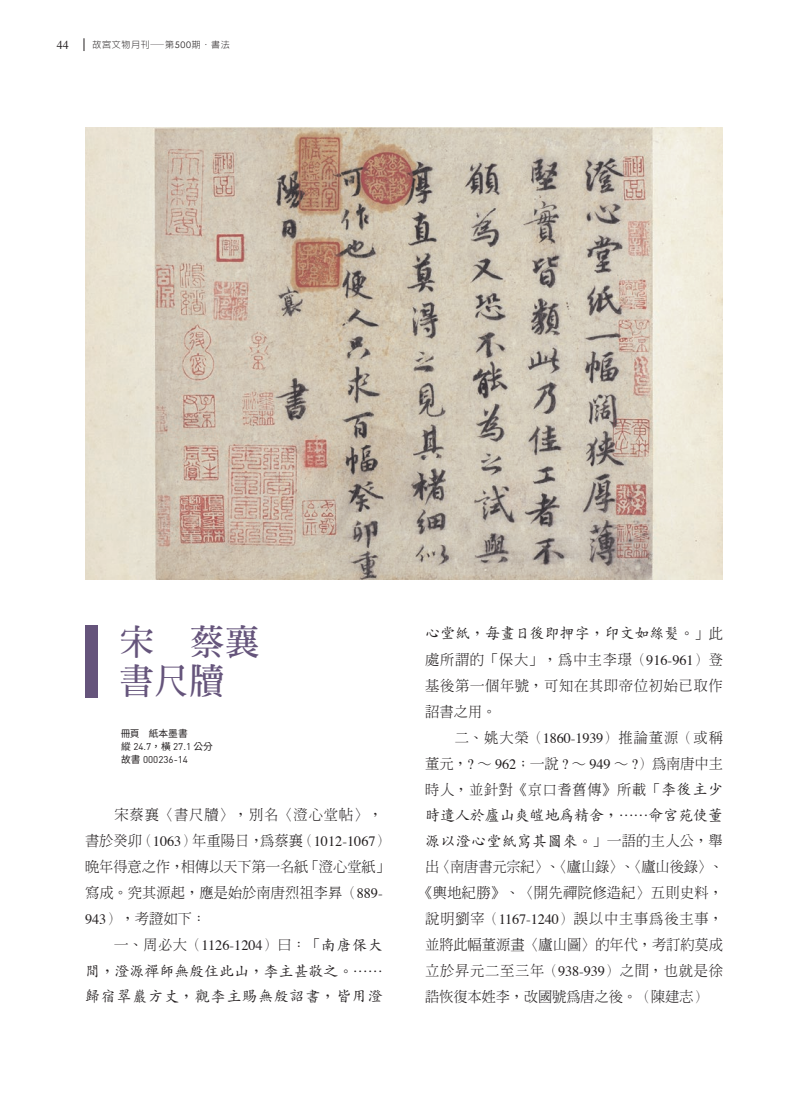
<style>
.page{position:relative;width:808px;height:1106px;background:#fff}
.page>*{position:absolute;margin:0;border:0;box-sizing:border-box;transform-origin:0 0}
.t1{font:700 35.25px/39px "AR Ming B5";color:#65547b}
.t2{font:500 15px/26px "AR Kai B5";color:#231f20}
.t3{font:500 15px/26px "AR Kai B5";letter-spacing:.055em;color:#231f20}
.t4{font:300 14.25px/26px "AR Ming B5";letter-spacing:.005em;color:#231f20}
.t5{font:300 14.25px/26px "AR Ming B5";letter-spacing:.045em;color:#231f20}
.t6{font:12px "Times";color:#231f20}
.t7{font:9.75px/13.2px "DIN Pro";color:#231f20}
.t8{font:300 9px "AR Hei B5";letter-spacing:.075em;color:#231f20}
.s1{font-family:"Century Gothic";font-weight:400}
.s2{font-family:"Adobe Song Std"}
.s3{font-family:"AR Ming B5";font-weight:300}
.s4{font-family:"AR Ming B5";font-weight:300;font-size:14.25px}
.s5{font-family:"Times";font-weight:400}
.s6{font-family:"AR Kai B5";font-weight:500;font-size:15px}
.s7{font-family:"Noto Sans CJ Ktc"}
.s8{font-family:"Source Han Serif TC"}
</style>
<div class="page">
<svg style="left:84px;top:38px;width:1px;height:13px"></svg>
<div style="left:85px;top:625px;width:13px;height:72px;background:#65547b"></div>
<img style="left:85px;top:128px;width:638px;height:451px">
<p class="t6" style="left:57px;top:34px;width:13px">44</p>
<p class="t8" style="left:92px;top:40px;width:139px">故宮文物月刊─第<span class="s1">500</span>期<span class="s2">・</span>書法</p>
<p class="t1" style="left:119px;top:622px;width:178px">宋　蔡襄　書尺牘</p>
<p class="t2" style="left:425px;top:620px;width:299px">心堂紙<span class="s3">，</span>每畫日後即押字<span class="s3">，</span>印文如絲髮<span class="s3">。</span><span class="s4">」此</span></p>
<p class="t5" style="left:425px;top:646px;width:299px">處所謂的「保大」，為中主李璟（<span class="s5">916-961</span>）登基後第一個年號，可知在其即帝位初始已取作詔書之用。<br>　　二、姚大榮（<span class="s5">1860-1939</span>）推論董源（或稱董元，<span class="s5">?</span> ∼ <span class="s5">962</span>；一說 <span class="s5">?</span> ∼ <span class="s5">949</span> ∼ <span class="s5">?</span>）為南唐中主時人，並針對《京口耆舊傳》所載「<span class="s6">李後主少</span></p>
<p class="t2" style="left:425px;top:802px;width:299px">時遣人於廬山爽皚地為精舍<span class="s3">，⋯⋯</span>命宮苑使董源以澄心堂紙寫其圖來<span class="s3">。</span><span class="s4">」一語的主人公，舉</span></p>
<p class="t4" style="left:418px;top:854px;width:306px;text-align:center">出〈南唐書元宗紀〉、〈廬山錄〉、〈廬山後錄〉、《輿地紀勝》、〈開先禪院修造紀〉五則史料，說明劉宰（<span class="s5">1167-1240</span>）誤以中主事為後主事，並將此幅董源畫〈廬山圖〉的年代，考訂約莫成立於昇元二至三年（<span class="s5">938-939</span>）之間，也就是徐誥恢復本姓李，改國號為唐之後。（陳建志）</p>
<p class="t7" style="left:121px;top:726px;width:94px"><span class="s7">冊頁　紙本墨書<br>縱</span> 24.7<span class="s7">，橫</span> 27.1 <span class="s7">公分故書</span> 000236-14</p>
<p class="t4" style="left:85px;top:802px;width:306px;text-indent:29px">宋蔡襄〈書尺牘〉，別名〈澄心堂帖〉，書於癸卯（<span class="s5">1063</span>）年重陽日，為蔡襄（<span class="s5">1012-1067</span>）晚年得意之作，相傳以天下第一名紙「澄心堂紙」寫成。究其源起，應是始於南唐烈祖李<span class="s8">昪</span>（<span class="s5">889-<br>943</span>），考證如下：<br>　　一、周必大（<span class="s5">1126-1204</span>）曰：「<span class="s6">南唐保大</span></p>
<p class="t3" style="left:85px;top:957px;width:299px">間<span class="s3">，</span>澄源禪師無殷住此山<span class="s3">，</span>李主甚敬之<span class="s3">。⋯⋯</span>歸宿翠巖方丈<span class="s3">，</span>觀李主賜無殷詔書<span class="s3">，</span>皆用澄</p>
</div>
